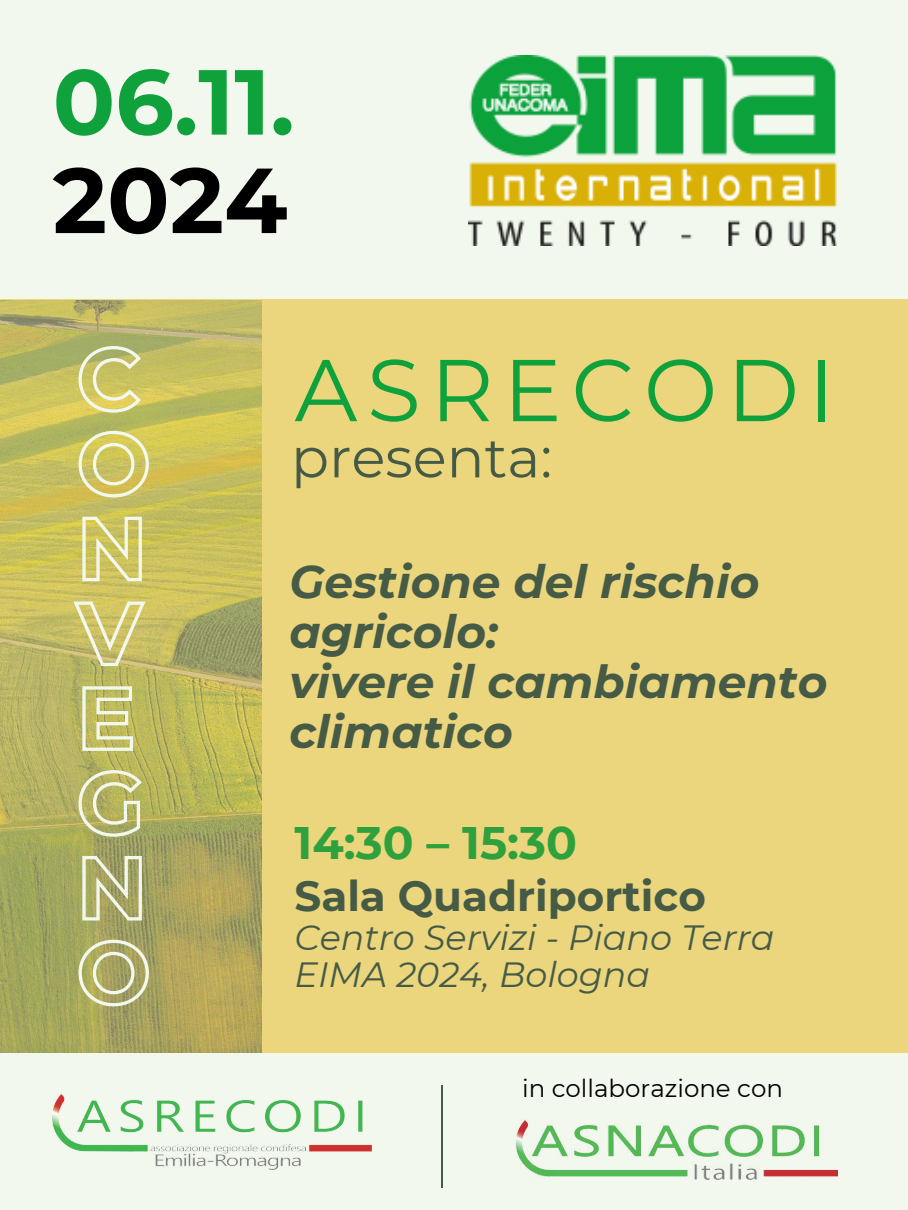
<style>
.page{position:relative;width:908px;height:1210px;background:#fff}
.page>*{position:absolute;margin:0;border:0;box-sizing:border-box;transform-origin:0 0}
.t1{font:700 92.09px "Montserrat";color:#0fa13c}
.t2{font:700 92.09px "Montserrat";color:#000}
.t3{font:87.5px "Montserrat";letter-spacing:.11em;color:#0fa13c}
.t4{font:56px "Montserrat";color:#465b46}
.t5{font:italic 700 45.5px/49.9px "Montserrat";color:#465b46}
.t6{font:700 45.5px "Montserrat";color:#2fa13c}
.t7{font:700 42px "Montserrat";color:#465b46}
.t8{font:italic 35px/37.3px "Montserrat";color:#465b46}
.t9{font:24.5px "Montserrat";color:#000}
</style>
<div class="page">
<div style="left:0;top:0;width:907px;height:1210px;background:#ebd67e"></div>
<div style="left:0;top:0;width:907px;height:299px;background:#f2f8ee"></div>
<img style="left:0;top:300px;width:262px;height:753px">
<img style="left:468px;top:56px;width:368px;height:190px">
<div style="left:0;top:1053px;width:907px;height:157px;background:#f2f8ee"></div>
<img style="left:53px;top:1094px;width:319px;height:76px">
<img style="left:516px;top:1120px;width:320px;height:59px">
<hr style="left:441px;top:1085px;width:1px;height:103px;background:#465b46">
<svg style="left:77px;top:344px;width:66px;height:70px;background:#ceca7c"></svg>
<svg style="left:77px;top:429px;width:73px;height:70px;background:#d4cc78"></svg>
<svg style="left:81px;top:515px;width:62px;height:68px;background:#d5d082"></svg>
<svg style="left:71px;top:599px;width:76px;height:68px;background:#d0c87c"></svg>
<svg style="left:81px;top:684px;width:54px;height:68px;background:#cccb88"></svg>
<svg style="left:77px;top:768px;width:67px;height:70px;background:#bfbf7d"></svg>
<svg style="left:81px;top:854px;width:62px;height:68px;background:#b7b886"></svg>
<svg style="left:77px;top:938px;width:73px;height:70px;background:#b6b57c"></svg>
<h1 class="t1" style="left:53px;top:45px;width:243px">06.11.</h1>
<h1 class="t2" style="left:53px;top:144px;width:236px">2024</h1>
<h2 class="t3" style="left:294px;top:336px;width:542px">ASRECODI</h2>
<p class="t4" style="left:291px;top:423px;width:263px">presenta:</p>
<p class="t5" style="left:289px;top:557px;width:539px">Gestione del rischio agricolo:<br>vivere il cambiamento climatico</p>
<p class="t6" style="left:294px;top:815px;width:284px">14:30 – 15:30</p>
<p class="t7" style="left:294px;top:870px;width:413px">Sala Quadriportico</p>
<p class="t8" style="left:294px;top:918px;width:481px">Centro Servizi - Piano Terra<br>EIMA 2024, Bologna</p>
<p class="t9" style="left:522px;top:1073px;width:262px">in collaborazione con</p>
</div>
